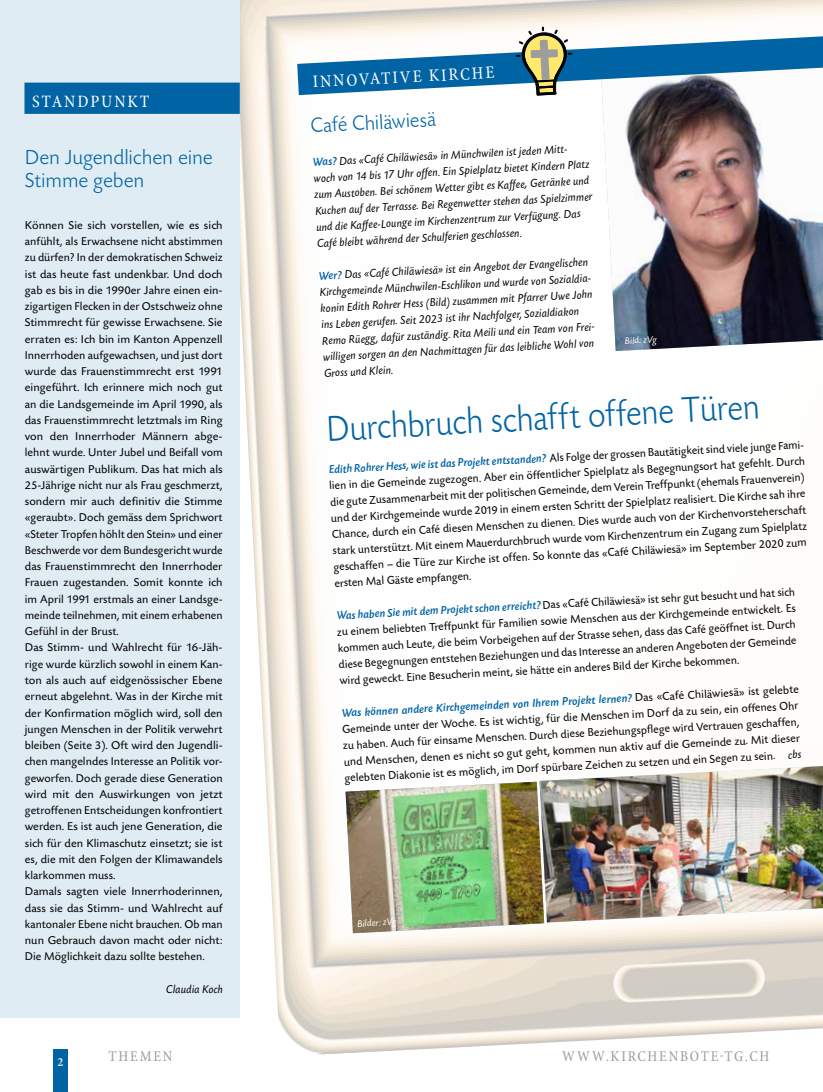
<style>
.page{position:relative;width:823px;height:1092px;background:#fff}
.page>*{position:absolute;margin:0;border:0;box-sizing:border-box;transform-origin:0 0}
.t1{font:300 37.5px "Today SB";color:#0063a3;scale:.9 1}
.t2{font:300 21.25px/23.8px "Today SB";letter-spacing:-.005em;color:#0063a3}
.t3{font:condensed 17.5px "Minion Pro";letter-spacing:.11em;color:#fff}
.t4{font:condensed 15px "Minion Pro";letter-spacing:.115em;color:#9d9d9c}
.t5{font:700 condensed 12.5px "Minion Pro";color:#e3e3e3}
.t6{font:11.88px/16.2px "Today SB";letter-spacing:.005em;color:#000;text-align:justify}
.t7{font:italic 11.88px/16.2px "Today SB";letter-spacing:.005em;color:#000}
.t8{font:11.88px/16.2px "Today SB";letter-spacing:.005em;color:#000;scale:.96 1}
.t9{font:11.88px "Today SB Med Ita";color:#0063a3}
.t10{font:italic 10px "Today SB";color:#fff}
.s1{font-family:"Today SB Med Ita";font-style:normal;color:#0063a3}
.s2{font-family:"Today SB Med Ita";color:#0063a3}
.s3{font-family:"Today SB";color:#000}
.s4{font-style:italic}
</style>
<div class="page">
<div style="left:53px;top:1049px;width:14px;height:42px;background:#0063a3"></div>
<img style="left:224px;top:0;width:598px;height:1055px">
<div style="left:0;top:0;width:240px;height:1017px;background:#e0ecf4"></div>
<img style="left:539px;top:766px;width:283px;height:156px">
<div style="left:24px;top:83px;width:216px;height:31px;background:#0063a3"></div>
<img style="left:600px;top:112px;width:222px;height:239px">
<svg style="left:265px;top:18px;width:557px;height:94px"></svg>
<svg style="left:515px;top:27px;width:57px;height:69px"></svg>
<img style="left:345px;top:781px;width:199px;height:152px">
<h3 class="t3" style="left:32px;top:90px;width:119px">STANDPUNKT</h3>
<h2 class="t2" style="left:25px;top:146px;width:189px">Den Jugendlichen eine<br>Stimme geben</h2>
<p class="t6" style="left:25px;top:217px;width:199px;text-align:left">Können Sie sich vorstellen, wie es sich anfühlt, als Erwachsene nicht abstimmen zu dürfen? In der demokratischen Schweiz ist das heute fast undenkbar. Und doch gab es bis in die 1990er Jahre einen ein&shy;zigartigen Flecken in der Ostschweiz ohne Stimmrecht für gewisse Erwachsene. Sie erraten es: Ich bin im Kanton Appenzell Innerrhoden aufgewachsen, und just dort wurde das Frauenstimmrecht erst 1991 eingeführt. Ich erinnere mich noch gut an die Landsgemeinde im April 1990, als das Frauenstimmrecht letztmals im Ring von den Innerrhoder Männern abge&shy;lehnt wurde. Unter Jubel und Beifall vom auswärtigen Publikum. Das hat mich als 25-Jährige nicht nur als Frau geschmerzt, sondern mir auch definitiv die Stimme «geraubt». Doch gemäss dem Sprichwort «Steter Tropfen höhlt den Stein» und einer Beschwerde vor dem Bundesgericht wurde das Frauenstimmrecht den Innerrhoder Frauen zugestanden. Somit konnte ich im April 1991 erstmals an einer Landsge&shy;meinde teilnehmen, mit einem erhabenen Gefühl in der Brust.<br>Das Stimm- und Wahlrecht für 16-Jäh&shy;rige wurde kürzlich sowohl in einem Kan&shy;ton als auch auf eidgenössischer Ebene erneut abgelehnt. Was in der Kirche mit der Konfirmation möglich wird, soll den jungen Menschen in der Politik verwehrt bleiben (Seite 3). Oft wird den Jugendli&shy;chen mangelndes Interesse an Politik vor&shy;geworfen. Doch gerade diese Generation wird mit den Auswirkungen von jetzt getroffenen Entscheidungen konfrontiert werden. Es ist auch jene Generation, die sich für den Klimaschutz einsetzt; sie ist es, die mit den Folgen der Klimawandels klarkommen muss.<br>Damals sagten viele Innerrhoderinnen, dass sie das Stimm- und Wahlrecht auf kantonaler Ebene nicht brauchen. Ob man nun Gebrauch davon macht oder nicht:<br>Die Möglichkeit dazu sollte bestehen.</p>
<p class="t7" style="left:165px;top:981px;width:59px">Claudia Koch</p>
<h3 class="t3" style="left:312px;top:70px;width:183px;rotate:-3deg">INNOVATIVE KIRCHE</h3>
<h2 class="t2" style="left:310px;top:115px;width:127px;rotate:-3deg">Café Chiläwiesä</h2>
<p class="t7" style="left:312px;top:154px;width:279px;rotate:-3deg"><span class="s1">Was?</span> Das «Café Chiläwiesä» in Münchwilen ist jeden Mitt&shy;woch von 14 bis 17 Uhr offen. Ein Spielplatz bietet Kindern Platz zum Austoben. Bei schönem Wetter gibt es Kaffee, Getränke und Kuchen auf der Terrasse. Bei Regenwetter stehen das Spielzimmer und die Kaffee-Lounge im Kirchenzentrum zur Verfügung. Das Café bleibt während der Schulferien geschlossen.</p>
<p class="t7" style="left:318px;top:268px;width:277px;rotate:-3deg"><span class="s1">Wer?</span> Das «Café Chiläwiesä» ist ein Angebot der Evangelischen Kirchgemeinde Münchwilen-Eschlikon und wurde von Sozialdia&shy;konin Edith Rohrer Hess (Bild) zusammen mit Pfarrer Uwe John ins Leben gerufen. Seit 2023 ist ihr Nachfolger, Sozialdiakon Remo Rüegg, dafür zuständig. Rita Meili und ein Team von Frei&shy;willigen sorgen an den Nachmittagen für das leibliche Wohl von Gross und Klein.</p>
<h1 class="t1" style="left:325px;top:409px;width:483px;rotate:-3deg">Durchbruch schafft offene Türen</h1>
<p class="t8" style="left:328px;top:461px;width:499px;rotate:-3deg"><span class="s2">Edith Rohrer Hess, wie ist das Projekt entstanden?</span> Als Folge der grossen Bautätigkeit sind viele junge Fami&shy;lien in die Gemeinde zugezogen. Aber ein öffentlicher Spielplatz als Begegnungsort hat gefehlt. Durch die gute Zusammenarbeit mit der politischen Gemeinde, dem Verein Treffpunkt (ehemals Frauenverein) und der Kirchgemeinde wurde 2019 in einem ersten Schritt der Spielplatz realisiert. Die Kirche sah ihre Chance, durch ein Café diesen Menschen zu dienen. Dies wurde auch von der Kirchenvorsteherschaft stark unterstützt. Mit einem Mauerdurchbruch wurde vom Kirchenzentrum ein Zugang zum Spielplatz geschaffen – die Türe zur Kirche ist offen. So konnte das «Café Chiläwiesä» im September 2020 zum ersten Mal Gäste empfangen.</p>
<p class="t6" style="left:335px;top:607px;width:460px;rotate:-3deg"><span class="s2">Was haben Sie mit dem Projekt schon erreicht?</span> Das «Café Chiläwiesä» ist sehr gut besucht und hat sich zu einem beliebten Treffpunkt für Familien sowie Menschen aus der Kirchgemeinde entwickelt. Es kommen auch Leute, die beim Vorbeigehen auf der Strasse sehen, dass das Café geöffnet ist. Durch diese Begegnungen entstehen Beziehungen und das Interesse an anderen Angeboten der Gemeinde wird geweckt. Eine Besucherin meint, sie hätte ein anderes Bild der Kirche bekommen.</p>
<p class="t9" style="left:341px;top:706px;width:459px;rotate:-3deg">Was können andere Kirchgemeinden von Ihrem Projekt lernen? <span class="s3">Das «Café Chiläwiesä» ist gelebte</span></p>
<p class="t10" style="left:623px;top:335px;width:34px;rotate:-3deg">Bild: zVg</p>
<p class="t6" style="left:341px;top:721px;width:458px;rotate:-3deg">Gemeinde unter der Woche. Es ist wichtig, für die Menschen im Dorf da zu sein, ein offenes Ohr zu haben. Auch für einsame Menschen. Durch diese Beziehungspfl ege wird Vertrauen geschaffen, und Menschen, denen es nicht so gut geht, kommen nun aktiv auf die Gemeinde zu. Mit dieser gelebten Diakonie ist es möglich, im Dorf spürbare Zeichen zu setzen und ein Segen zu sein. <span class="s4">cbs</span></p>
<p class="t10" style="left:356px;top:918px;width:41px;rotate:-3deg">Bilder: zVg</p>
<p class="t5" style="left:57px;top:1053px;width:7px">2</p>
<p class="t4" style="left:108px;top:1045px;width:66px">THEMEN</p>
<p class="t4" style="left:562px;top:1045px;width:208px">WWW.KIRCHENBOTE-TG.CH</p>
</div>
